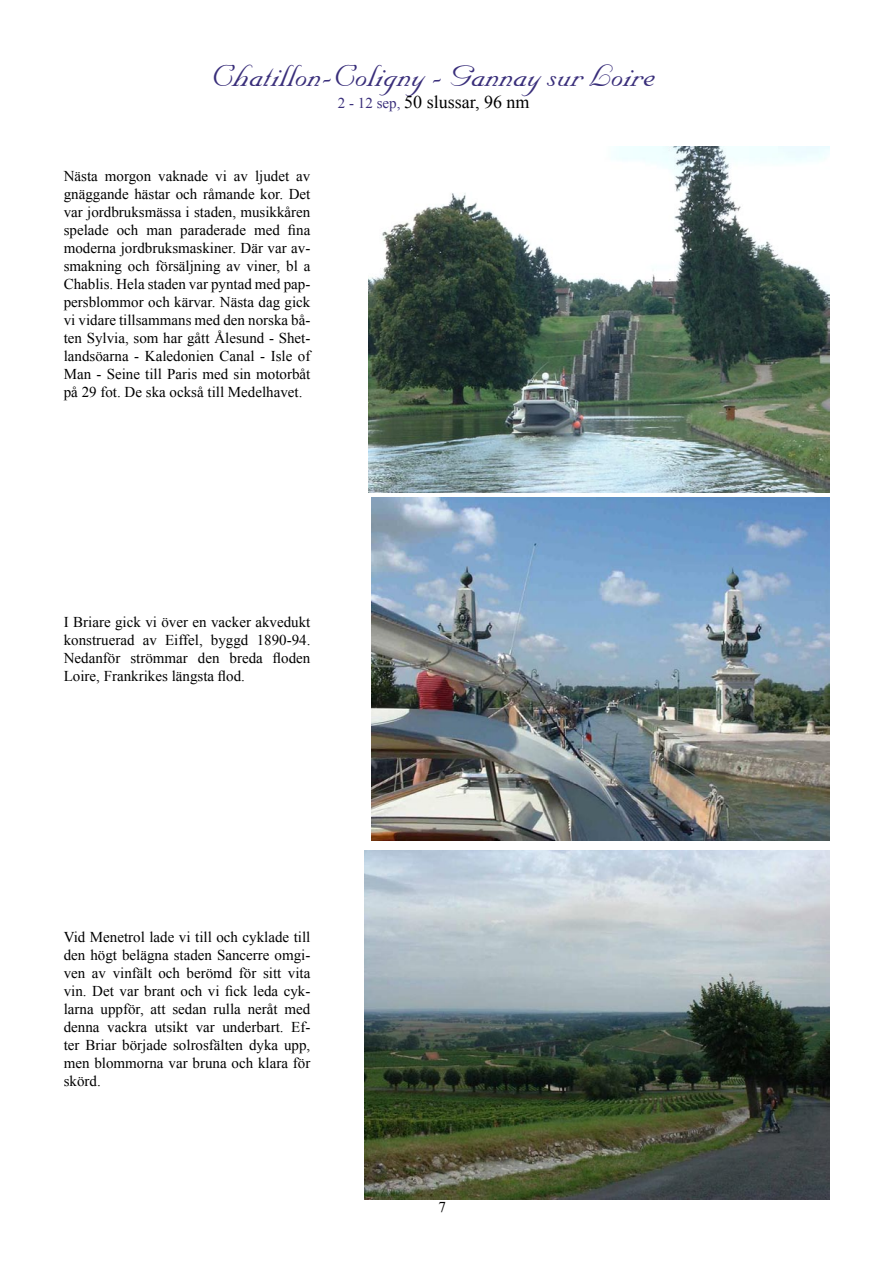
<style>
.page{position:relative;width:893px;height:1263px;background:#fff}
.page>*{position:absolute;margin:0;border:0;box-sizing:border-box;transform-origin:0 0}
.t1{font:36px "Nuptial Script LT Std";color:#392e7a}
.t2{font:18px "Times New Roman";color:#000}
.t3{font:15px/18px "Times New Roman";color:#000;text-align:justify}
.s1{font-size:15px;color:#392e7a}
</style>
<div class="page">
<img style="left:371px;top:497px;width:458px;height:344px">
<img style="left:364px;top:850px;width:465px;height:349px">
<img style="left:369px;top:147px;width:460px;height:345px">
<p class="t1" style="left:212px;top:56px;width:445px">Chatillon-Coligny - Gannay sur Loire</p>
<p class="t2" style="left:338px;top:89px;width:193px"><span class="s1">2 - 12 sep,</span> 50 slussar, 96 nm</p>
<p class="t3" style="left:64px;top:166px;width:248px">Nästa morgon vaknade vi av ljudet av gnäggande hästar och råmande kor. Det var jordbruksmässa i staden, musikkåren spelade och man paraderade med fina moderna jordbruksmaskiner. Där var av&shy;smakning och försäljning av viner, bl a Chablis. Hela staden var pyntad med pap&shy;persblommor och kärvar. Nästa dag gick vi vidare tillsammans med den norska bå&shy;ten Sylvia, som har gått Ålesund - Shet&shy;landsöarna - Kaledonien Canal - Isle of Man - Seine till Paris med sin motorbåt på 29 fot. De ska också till Medelhavet.</p>
<p class="t3" style="left:64px;top:613px;width:248px">I Briare gick vi över en vacker akvedukt konstruerad av Eiffel, byggd 1890-94.<br>Nedanför strömmar den breda floden Loire, Frankrikes längsta flod.</p>
<p class="t3" style="left:64px;top:927px;width:248px">Vid Menetrol lade vi till och cyklade till den högt belägna staden Sancerre omgi&shy;ven av vinfält och berömd för sitt vita vin. Det var brant och vi fick leda cyk&shy;larna uppför, att sedan rulla neråt med denna vackra utsikt var underbart. Ef&shy;ter Briar började solrosfälten dyka upp, men blommorna var bruna och klara för skörd.</p>
<p class="t3" style="left:438px;top:1197px;width:9px">7</p>
</div>
